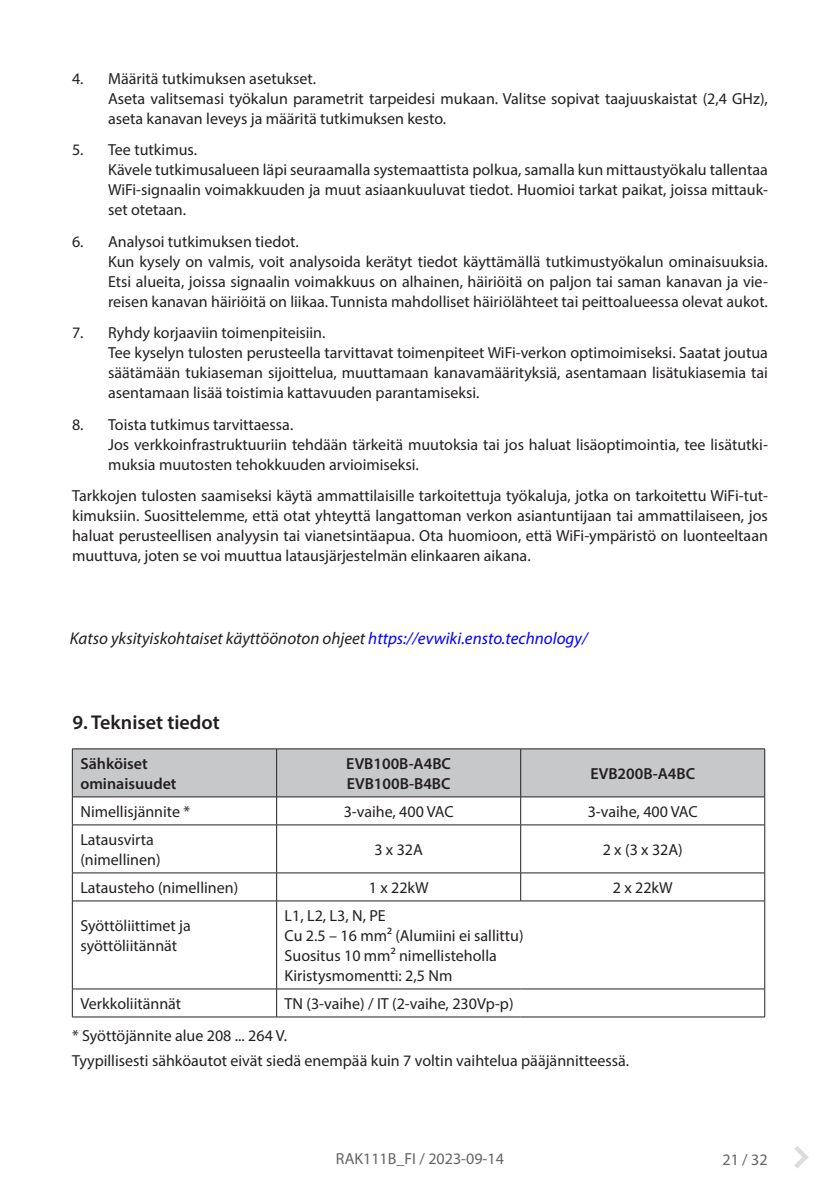
<style>
.page{position:relative;width:840px;height:1191px;background:#fff}
.page>*{position:absolute;margin:0;border:0;box-sizing:border-box;transform-origin:0 0}
.Heading_2{font:600 20px "Myriad Pro";color:#231f20}
.Body_text{font:italic 17px "Myriad Pro";color:#231f20}
.Body_text-2{font:16px/20px "Myriad Pro";color:#231f20;text-align:justify}
.Body_text-3{font:600 16px "Myriad Pro";color:#231f20}
.t1{font:16px "Myriad Pro";color:#636366}
.s1{color:#00f}
</style>
<div class="page">
<svg style="left:794px;top:1146px;width:14px;height:22px"></svg>
<hr style="left:72px;top:748px;width:204px;height:1px;background:#231f20">
<hr style="left:276px;top:748px;width:244px;height:1px;background:#231f20">
<hr style="left:520px;top:748px;width:244px;height:1px;background:#231f20">
<svg style="left:72px;top:749px;width:693px;height:75px"></svg>
<hr style="left:72px;top:824px;width:204px;height:1px;background:#231f20">
<hr style="left:72px;top:825px;width:1px;height:47px;background:#231f20">
<hr style="left:276px;top:824px;width:244px;height:1px;background:#231f20">
<hr style="left:276px;top:825px;width:1px;height:47px;background:#231f20">
<hr style="left:520px;top:824px;width:244px;height:1px;background:#231f20">
<hr style="left:520px;top:825px;width:1px;height:47px;background:#231f20">
<hr style="left:764px;top:825px;width:1px;height:47px;background:#231f20">
<hr style="left:72px;top:872px;width:204px;height:1px;background:#231f20">
<svg style="left:72px;top:873px;width:1px;height:27px"></svg>
<hr style="left:276px;top:872px;width:244px;height:1px;background:#231f20">
<svg style="left:276px;top:873px;width:1px;height:27px"></svg>
<hr style="left:520px;top:872px;width:244px;height:1px;background:#231f20">
<svg style="left:520px;top:873px;width:1px;height:27px"></svg>
<svg style="left:764px;top:873px;width:1px;height:27px"></svg>
<hr style="left:72px;top:900px;width:204px;height:1px;background:#231f20">
<hr style="left:72px;top:901px;width:1px;height:87px;background:#231f20">
<hr style="left:276px;top:900px;width:244px;height:1px;background:#231f20">
<hr style="left:276px;top:901px;width:1px;height:87px;background:#231f20">
<hr style="left:520px;top:900px;width:244px;height:1px;background:#231f20">
<hr style="left:764px;top:901px;width:1px;height:87px;background:#231f20">
<hr style="left:72px;top:988px;width:204px;height:1px;background:#231f20">
<svg style="left:72px;top:989px;width:1px;height:27px"></svg>
<hr style="left:276px;top:988px;width:244px;height:1px;background:#231f20">
<svg style="left:276px;top:989px;width:1px;height:27px"></svg>
<hr style="left:520px;top:988px;width:244px;height:1px;background:#231f20">
<svg style="left:764px;top:989px;width:1px;height:27px"></svg>
<hr style="left:72px;top:1016px;width:204px;height:1px;background:#231f20">
<hr style="left:276px;top:1016px;width:244px;height:1px;background:#231f20">
<hr style="left:520px;top:1016px;width:244px;height:1px;background:#231f20">
<p class="Body_text-2" style="left:72px;top:68px;width:245px">4. Määritä tutkimuksen asetukset.</p>
<p class="Body_text-2" style="left:108px;top:88px;width:661px">Aseta valitsemasi työkalun parametrit tarpeidesi mukaan. Valitse sopivat taajuuskaistat (2,4 GHz), aseta kanavan leveys ja määritä tutkimuksen kesto.</p>
<p class="Body_text-2" style="left:72px;top:140px;width:126px">5. Tee tutkimus.</p>
<p class="Body_text-2" style="left:108px;top:160px;width:661px">Kävele tutkimusalueen läpi seuraamalla systemaattista polkua, samalla kun mittaustyökalu tallentaa WiFi-signaalin voimakkuuden ja muut asiaankuuluvat tiedot. Huomioi tarkat paikat, joissa mittauk&shy;set otetaan.</p>
<p class="Body_text-2" style="left:72px;top:231px;width:228px">6. Analysoi tutkimuksen tiedot.</p>
<p class="Body_text-2" style="left:108px;top:251px;width:661px">Kun kysely on valmis, voit analysoida kerätyt tiedot käyttämällä tutkimustyökalun ominaisuuksia.<br>Etsi alueita, joissa signaalin voimakkuus on alhainen, häiriöitä on paljon tai saman kanavan ja vie&shy;reisen kanavan häiriöitä on liikaa. Tunnista mahdolliset häiriölähteet tai peittoalueessa olevat aukot.</p>
<p class="Body_text-2" style="left:72px;top:322px;width:255px">7. Ryhdy korjaaviin toimenpiteisiin.</p>
<p class="Body_text-2" style="left:108px;top:342px;width:661px">Tee kyselyn tulosten perusteella tarvittavat toimenpiteet WiFi-verkon optimoimiseksi. Saatat joutua säätämään tukiaseman sijoittelua, muuttamaan kanavamäärityksiä, asentamaan lisätukiasemia tai asentamaan lisää toistimia kattavuuden parantamiseksi.</p>
<p class="Body_text-2" style="left:72px;top:414px;width:222px">8. Toista tutkimus tarvittaessa.</p>
<p class="Body_text-2" style="left:108px;top:434px;width:661px">Jos verkkoinfrastruktuuriin tehdään tärkeitä muutoksia tai jos haluat lisäoptimointia, tee lisätutki&shy;muksia muutosten tehokkuuden arvioimiseksi.</p>
<p class="Body_text-2" style="left:72px;top:485px;width:697px">Tarkkojen tulosten saamiseksi käytä ammattilaisille tarkoitettuja työkaluja, jotka on tarkoitettu WiFi-tut&shy;kimuksiin. Suosittelemme, että otat yhteyttä langattoman verkon asiantuntijaan tai ammattilaiseen, jos haluat perusteellisen analyysin tai vianetsintäapua. Ota huomioon, että WiFi-ympäristö on luonteeltaan muuttuva, joten se voi muuttua latausjärjestelmän elinkaaren aikana.</p>
<p class="Body_text" style="left:70px;top:627px;width:519px">Katso yksityiskohtaiset käyttöönoton ohjeet <span class="s1">https://evwiki.ensto.technology/</span></p>
<p class="Heading_2" style="left:72px;top:709px;width:149px">9. Tekniset tiedot</p>
<p class="Body_text-3" style="left:80px;top:753px;width:69px">Sähköiset</p>
<p class="Body_text-3" style="left:80px;top:773px;width:98px">ominaisuudet</p>
<p class="Body_text-3" style="left:346px;top:753px;width:106px">EVB100B-A4BC</p>
<p class="Body_text-3" style="left:346px;top:773px;width:105px">EVB100B-B4BC</p>
<p class="Body_text-3" style="left:590px;top:763px;width:106px">EVB200B-A4BC</p>
<p class="Body_text-2" style="left:80px;top:801px;width:111px">Nimellisjännite *</p>
<p class="Body_text-2" style="left:343px;top:801px;width:111px">3-vaihe, 400 VAC</p>
<p class="Body_text-2" style="left:587px;top:801px;width:111px">3-vaihe, 400 VAC</p>
<p class="Body_text-2" style="left:80px;top:829px;width:75px">Latausvirta</p>
<p class="Body_text-2" style="left:80px;top:849px;width:82px">(nimellinen)</p>
<p class="Body_text-2" style="left:374px;top:839px;width:50px">3 x 32A</p>
<p class="Body_text-2" style="left:602px;top:839px;width:81px">2 x (3 x 32A)</p>
<p class="Body_text-2" style="left:80px;top:877px;width:159px">Latausteho (nimellinen)</p>
<p class="Body_text-2" style="left:368px;top:877px;width:61px">1 x 22kW</p>
<p class="Body_text-2" style="left:612px;top:877px;width:61px">2 x 22kW</p>
<p class="Body_text-2" style="left:80px;top:915px;width:112px">Syöttöliittimet ja</p>
<p class="Body_text-2" style="left:80px;top:935px;width:98px">syöttöliitännät</p>
<p class="Body_text-2" style="left:284px;top:905px;width:103px">L1, L2, L3, N, PE</p>
<p class="Body_text-2" style="left:284px;top:925px;width:240px">Cu 2.5 – 16 mm² (Alumiini ei sallittu)</p>
<p class="Body_text-2" style="left:284px;top:945px;width:214px">Suositus 10 mm² nimellisteholla</p>
<p class="Body_text-2" style="left:284px;top:965px;width:169px">Kiristysmomentti: 2,5 Nm</p>
<p class="Body_text-2" style="left:80px;top:993px;width:102px">Verkkoliitännät</p>
<p class="Body_text-2" style="left:284px;top:993px;width:230px">TN (3-vaihe) / IT (2-vaihe, 230Vp-p)</p>
<p class="Body_text-2" style="left:72px;top:1025px;width:216px">* Syöttöjännite alue 208 ... 264 V.</p>
<p class="Body_text-2" style="left:72px;top:1050px;width:558px">Tyypillisesti sähköautot eivät siedä enempää kuin 7 voltin vaihtelua pääjännitteessä.</p>
<p class="t1" style="left:336px;top:1148px;width:169px">RAK111B_FI / 2023-09-14</p>
<p class="t1" style="left:722px;top:1149px;width:47px">21 / 32</p>
</div>
